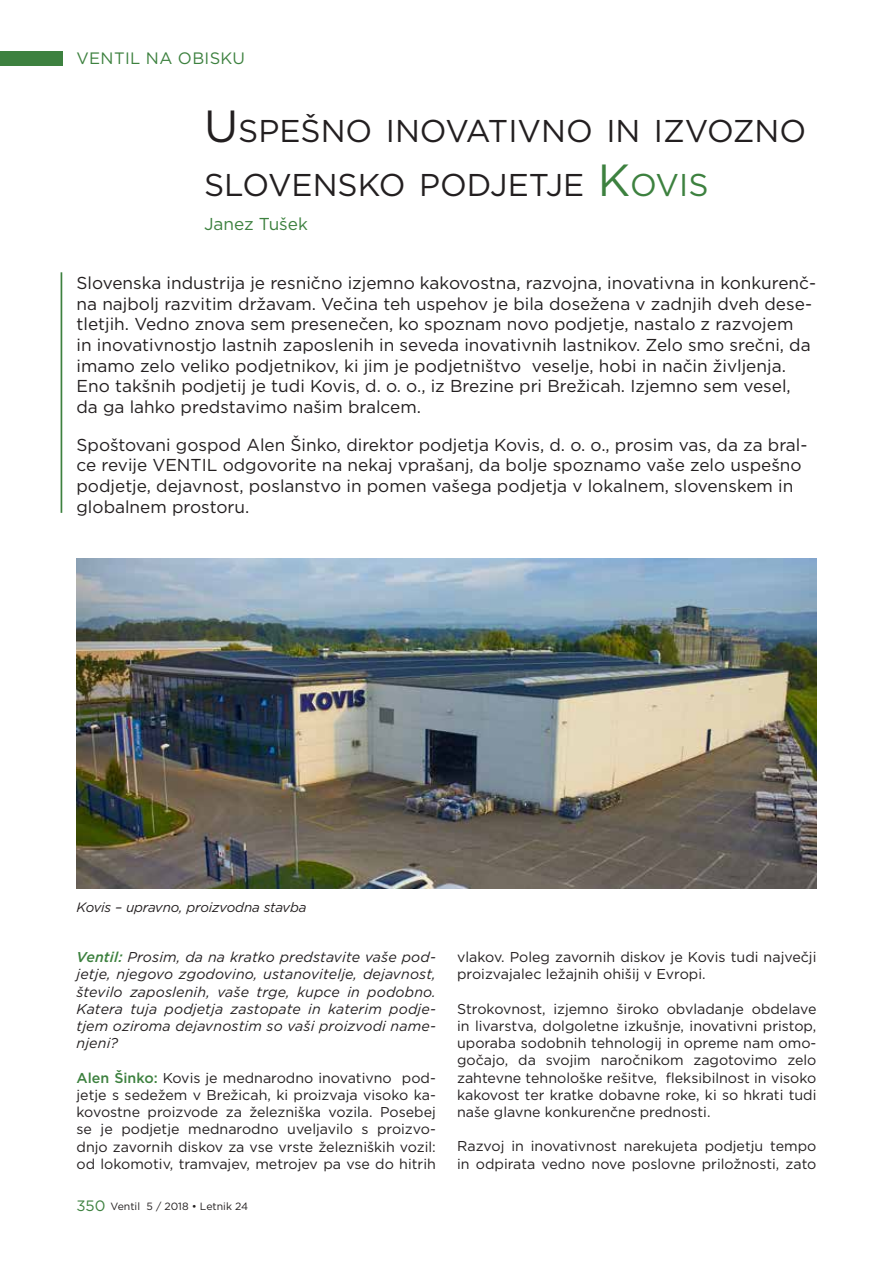
<style>
.page{position:relative;width:893px;height:1263px;background:#fff}
.page>*{position:absolute;margin:0;border:0;box-sizing:border-box;transform-origin:0 0}
.t1{font:31.5px/54px "Gotham";color:#231f20}
.t2{font:17.25px/20.7px "Gotham";color:#231f20}
.t3{font:17.25px "Gotham";color:#3d813f}
.t4{font:16.5px "Gotham";letter-spacing:.02em;color:#3d813f}
.t5{font:15px "Gotham";color:#3d813f}
.t6{font:14.25px/17.2px "Gotham";color:#231f20;text-align:justify}
.t7{font:italic 14.25px/17.2px "Gotham";letter-spacing:.01em;color:#231f20;text-align:justify}
.t8{font:italic 13.5px "Gotham";letter-spacing:-.01em;color:#231f20}
.t9{font:10.5px "Gotham";color:#231f20}
.s1{font-size:45px}
.s2{font-size:45px;color:#3d813f}
.s3{color:#3d813f}
.s4{font-weight:500;color:#3d813f}
</style>
<div class="page">
<hr style="left:61px;top:272px;width:1px;height:241px;background:#3d813f">
<img style="left:77px;top:558px;width:739px;height:331px">
<div style="left:0;top:51px;width:62px;height:14px;background:#3d813f"></div>
<p class="t4" style="left:77px;top:48px;width:170px">VENTIL NA OBISKU</p>
<h1 class="t1" style="left:204px;top:103px;width:604px"><span class="s1">U</span>SPEŠNO INOVATIVNO IN IZVOZNO<br>SLOVENSKO PODJETJE <span class="s2">K</span><span class="s3">OVIS</span></h1>
<p class="t3" style="left:204px;top:213px;width:105px">Janez Tušek</p>
<p class="t2" style="left:77px;top:272px;width:741px">Slovenska industrija je resnično izjemno kakovostna, razvojna, inovativna in konkurenč&shy;na najbolj razvitim državam. Večina teh uspehov je bila dosežena v zadnjih dveh dese&shy;tletjih. Vedno znova sem presenečen, ko spoznam novo podjetje, nastalo z razvojem<br>in inovativnostjo lastnih zaposlenih in seveda inovativnih lastnikov. Zelo smo srečni, da imamo zelo veliko podjetnikov, ki jim je podjetništvo veselje, hobi in način življenja.<br>Eno takšnih podjetij je tudi Kovis, d. o. o., iz Brezine pri Brežicah. Izjemno sem vesel, da ga lahko predstavimo našim bralcem.</p>
<p class="t2" style="left:77px;top:434px;width:732px">Spoštovani gospod Alen Šinko, direktor podjetja Kovis, d. o. o., prosim vas, da za bral&shy;ce revije VENTIL odgovorite na nekaj vprašanj, da bolje spoznamo vaše zelo uspešno podjetje, dejavnost, poslanstvo in pomen vašega podjetja v lokalnem, slovenskem in globalnem prostoru.</p>
<p class="t8" style="left:77px;top:899px;width:232px">Kovis – upravno, proizvodna stavba</p>
<p class="t7" style="left:77px;top:948px;width:361px"><span class="s4">Ventil:</span> Prosim, da na kratko predstavite vaše pod&shy;jetje, njegovo zgodovino, ustanovitelje, dejavnost, število zaposlenih, vaše trge, kupce in podobno.<br>Katera tuja podjetja zastopate in katerim podje&shy;tjem oziroma dejavnostim so vaši proizvodi name&shy;njeni?</p>
<p class="t6" style="left:77px;top:1069px;width:361px"><span class="s4">Alen Šinko:</span> Kovis je mednarodno inovativno pod&shy;jetje s sedežem v Brežicah, ki proizvaja visoko ka&shy;kovostne proizvode za železniška vozila. Posebej se je podjetje mednarodno uveljavilo s proizvo&shy;dnjo zavornih diskov za vse vrste železniških vozil: od lokomotiv, tramvajev, metrojev pa vse do hitrih</p>
<p class="t5" style="left:77px;top:1196px;width:31px">350</p>
<p class="t9" style="left:111px;top:1199px;width:139px">Ventil 5 / 2018 • Letnik 24</p>
<p class="t6" style="left:457px;top:948px;width:361px">vlakov. Poleg zavornih diskov je Kovis tudi največji proizvajalec ležajnih ohišij v Evropi.</p>
<p class="t6" style="left:457px;top:1000px;width:361px">Strokovnost, izjemno široko obvladanje obdelave in livarstva, dolgoletne izkušnje, inovativni pristop, uporaba sodobnih tehnologij in opreme nam omo&shy;gočajo, da svojim naročnikom zagotovimo zelo zahtevne tehnološke rešitve, fleksibilnost in visoko kakovost ter kratke dobavne roke, ki so hkrati tudi naše glavne konkurenčne prednosti.</p>
<p class="t6" style="left:457px;top:1137px;width:361px">Razvoj in inovativnost narekujeta podjetju tempo in odpirata vedno nove poslovne priložnosti, zato</p>
</div>
